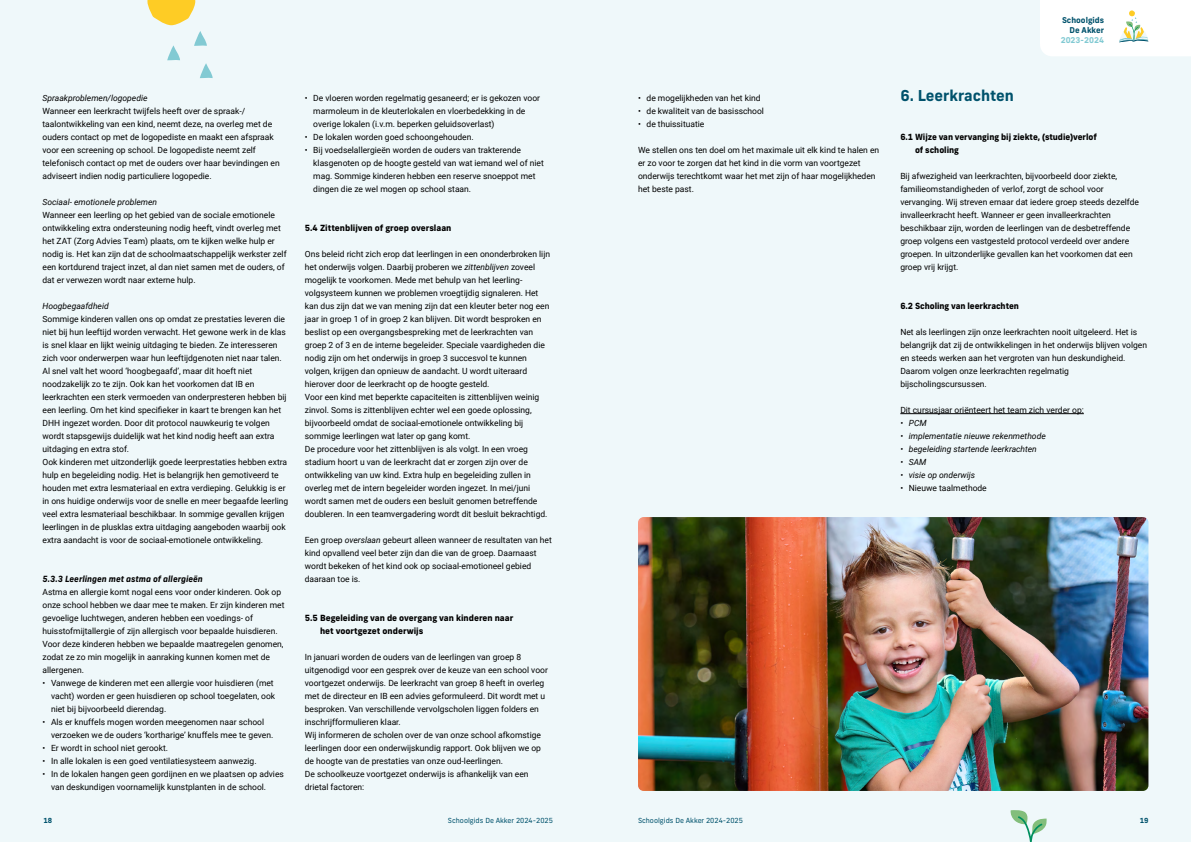
<style>
.page{position:relative;width:1191px;height:842px;background:#eff8fa}
.page>*{position:absolute;margin:0;border:0;box-sizing:border-box;transform-origin:0 0}
.t1{font:700 15px "New Frank";color:#00526c}
.t2{font:8.5px/13px "Roboto";color:#000}
.t3{font:800 8.5px/13px "New Frank";letter-spacing:-.005em;color:#000}
.t4{font:italic 8.5px "Roboto";color:#000}
.t5{font:italic 700 8.5px "New Frank";color:#000}
.t6{font:700 8px/10px "New Frank";color:#00526c;text-align:right}
.t7{font:700 8px "New Frank";color:#82cad3}
.t8{font:7px "New Frank";color:#00526c}
.t9{font:700 7px "New Frank";color:#00526c}
.s1{font-style:italic}
</style>
<div class="page">
<div style="left:1040px;top:0;width:151px;height:56px;background:#fff"></div>
<svg style="left:194px;top:31px;width:13px;height:15px"></svg>
<svg style="left:200px;top:63px;width:13px;height:15px"></svg>
<svg style="left:167px;top:45px;width:13px;height:15px"></svg>
<svg style="left:147px;top:0;width:48px;height:25px"></svg>
<svg style="left:1010px;top:810px;width:36px;height:32px"></svg>
<hr style="left:900px;top:413px;width:183px;height:1px;background:#000">
<img style="left:638px;top:517px;width:510px;height:274px">
<p class="t4" style="left:43px;top:92px;width:106px">Spraakproblemen/logopedie</p>
<p class="t2" style="left:43px;top:104px;width:239px">Wanneer een leerkracht twijfels heeft over de spraak-/ taalontwikkeling van een kind, neemt deze, na overleg met de ouders contact op met de logopediste en maakt een afspraak voor een screening op school. De logopediste neemt zelf telefonisch contact op met de ouders over haar bevindingen en adviseert indien nodig particuliere logopedie.</p>
<p class="t4" style="left:43px;top:196px;width:116px">Sociaal- emotionele problemen</p>
<p class="t2" style="left:43px;top:208px;width:246px">Wanneer een leerling op het gebied van de sociale emotionele ontwikkeling extra ondersteuning nodig heeft, vindt overleg met het ZAT (Zorg Advies Team) plaats, om te kijken welke hulp er nodig is. Het kan zijn dat de schoolmaatschappelijk werkster zelf een kortdurend traject inzet, al dan niet samen met de ouders, of dat er verwezen wordt naar externe hulp.</p>
<p class="t4" style="left:43px;top:300px;width:68px">Hoogbegaafdheid</p>
<p class="t2" style="left:43px;top:312px;width:247px">Sommige kinderen vallen ons op omdat ze prestaties leveren die niet bij hun leeftijd worden verwacht. Het gewone werk in de klas is snel klaar en lijkt weinig uitdaging te bieden. Ze interesseren zich voor onderwerpen waar hun leeftijdgenoten niet naar talen.<br>Al snel valt het woord ‘hoogbegaafd’, maar dit hoeft niet noodzakelijk zo te zijn. Ook kan het voorkomen dat IB en leerkrachten een sterk vermoeden van onderpresteren hebben bij een leerling. Om het kind specifieker in kaart te brengen kan het DHH ingezet worden. Door dit protocol nauwkeurig te volgen wordt stapsgewijs duidelijk wat het kind nodig heeft aan extra uitdaging en extra stof.<br>Ook kinderen met uitzonderlijk goede leerprestaties hebben extra hulp en begeleiding nodig. Het is belangrijk hen gemotiveerd te houden met extra lesmateriaal en extra verdieping. Gelukkig is er in ons huidige onderwijs voor de snelle en meer begaafde leerling veel extra lesmateriaal beschikbaar. In sommige gevallen krijgen leerlingen in de plusklas extra uitdaging aangeboden waarbij ook extra aandacht is voor de sociaal-emotionele ontwikkeling.</p>
<p class="t5" style="left:43px;top:573px;width:162px">5.3.3 Leerlingen met astma of allergieën</p>
<p class="t2" style="left:43px;top:585px;width:243px">Astma en allergie komt nogal eens voor onder kinderen. Ook op onze school hebben we daar mee te maken. Er zijn kinderen met gevoelige luchtwegen, anderen hebben een voedings- of huisstofmijtallergie of zijn allergisch voor bepaalde huisdieren.<br>Voor deze kinderen hebben we bepaalde maatregelen genomen, zodat ze zo min mogelijk in aanraking kunnen komen met de allergenen.</p>
<p class="t2" style="left:51px;top:676px;width:226px;text-indent:-8px">• Vanwege de kinderen met een allergie voor huisdieren (met vacht) worden er geen huisdieren op school toegelaten, ook niet bij bijvoorbeeld dierendag.</p>
<p class="t2" style="left:51px;top:715px;width:224px;text-indent:-8px">• Als er knuffels mogen worden meegenomen naar school verzoeken we de ouders ‘kortharige’ knuffels mee te geven.</p>
<p class="t2" style="left:43px;top:741px;width:127px">• Er wordt in school niet gerookt.</p>
<p class="t2" style="left:43px;top:754px;width:216px">• In alle lokalen is een goed ventilatiesysteem aanwezig.</p>
<p class="t2" style="left:51px;top:767px;width:234px;text-indent:-8px">• In de lokalen hangen geen gordijnen en we plaatsen op advies van deskundigen voornamelijk kunstplanten in de school.</p>
<p class="t2" style="left:313px;top:91px;width:228px;text-indent:-8px">• De vloeren worden regelmatig gesaneerd; er is gekozen voor marmoleum in de kleuterlokalen en vloerbedekking in de overige lokalen (i.v.m. beperken geluidsoverlast)</p>
<p class="t2" style="left:305px;top:130px;width:170px">• De lokalen worden goed schoongehouden.</p>
<p class="t2" style="left:313px;top:143px;width:232px;text-indent:-8px">• Bij voedselallergieën worden de ouders van trakterende klasgenoten op de hoogte gesteld van wat iemand wel of niet mag. Sommige kinderen hebben een reserve snoeppot met dingen die ze wel mogen op school staan.</p>
<p class="t3" style="left:305px;top:221px;width:148px">5.4 Zittenblijven of groep overslaan</p>
<p class="t2" style="left:305px;top:247px;width:247px">Ons beleid richt zich erop dat leerlingen in een ononderbroken lijn het onderwijs volgen. Daarbij proberen we <span class="s1">zittenblijven</span> zoveel mogelijk te voorkomen. Mede met behulp van het leerling&shy;volgsysteem kunnen we problemen vroegtijdig signaleren. Het kan dus zijn dat we van mening zijn dat een kleuter beter nog een jaar in groep 1 of in groep 2 kan blijven. Dit wordt besproken en beslist op een overgangsbespreking met de leerkrachten van groep 2 of 3 en de interne begeleider. Speciale vaardigheden die nodig zijn om het onderwijs in groep 3 succesvol te kunnen volgen, krijgen dan opnieuw de aandacht. U wordt uiteraard hierover door de leerkracht op de hoogte gesteld.<br>Voor een kind met beperkte capaciteiten is zittenblijven weinig zinvol. Soms is zittenblijven echter wel een goede oplossing, bijvoorbeeld omdat de sociaal-emotionele ontwikkeling bij sommige leerlingen wat later op gang komt.<br>De procedure voor het zittenblijven is als volgt. In een vroeg stadium hoort u van de leerkracht dat er zorgen zijn over de ontwikkeling van uw kind. Extra hulp en begeleiding zullen in overleg met de intern begeleider worden ingezet. In mei/juni wordt samen met de ouders een besluit genomen betreffende doubleren. In een teamvergadering wordt dit besluit bekrachtigd.</p>
<p class="t2" style="left:305px;top:533px;width:248px">Een groep <span class="s1">overslaan</span> gebeurt alleen wanneer de resultaten van het kind opvallend veel beter zijn dan die van de groep. Daarnaast wordt bekeken of het kind ook op sociaal-emotioneel gebied daaraan toe is.</p>
<p class="t3" style="left:320px;top:611px;width:195px;text-indent:-15px">5.5 Begeleiding van de overgang van kinderen naar het voortgezet onderwijs</p>
<p class="t2" style="left:305px;top:650px;width:244px">In januari worden de ouders van de leerlingen van groep 8 uitgenodigd voor een gesprek over de keuze van een school voor voortgezet onderwijs. De leerkracht van groep 8 heeft in overleg met de directeur en IB een advies geformuleerd. Dit wordt met u besproken. Van verschillende vervolgscholen liggen folders en inschrijfformulieren klaar.<br>Wij informeren de scholen over de van onze school afkomstige leerlingen door een onderwijskundig rapport. Ook blijven we op de hoogte van de prestaties van onze oud-leerlingen.<br>De schoolkeuze voortgezet onderwijs is afhankelijk van een drietal factoren:</p>
<p class="t2" style="left:638px;top:91px;width:124px">• de mogelijkheden van het kind</p>
<p class="t2" style="left:638px;top:104px;width:127px">• de kwaliteit van de basisschool</p>
<p class="t2" style="left:638px;top:117px;width:68px">• de thuissituatie</p>
<p class="t2" style="left:638px;top:143px;width:243px">We stellen ons ten doel om het maximale uit elk kind te halen en er zo voor te zorgen dat het kind in die vorm van voortgezet onderwijs terechtkomt waar het met zijn of haar mogelijkheden het beste past.</p>
<p class="t6" style="left:1062px;top:15px;width:43px">Schoolgids<br>De Akker</p>
<p class="t7" style="left:1060px;top:34px;width:45px">2023-2024</p>
<h1 class="t1" style="left:900px;top:86px;width:115px">6. Leerkrachten</h1>
<p class="t3" style="left:915px;top:130px;width:183px;text-indent:-15px">6.1 Wijze van vervanging bij ziekte, (studie)verlof of scholing</p>
<p class="t2" style="left:900px;top:169px;width:240px">Bij afwezigheid van leerkrachten, bijvoorbeeld door ziekte, familieomstandigheden of verlof, zorgt de school voor vervanging. Wij streven ernaar dat iedere groep steeds dezelfde invalleerkracht heeft. Wanneer er geen invalleerkrachten beschikbaar zijn, worden de leerlingen van de desbetreffende groep volgens een vastgesteld protocol verdeeld over andere groepen. In uitzonderlijke gevallen kan het voorkomen dat een groep vrij krijgt.</p>
<p class="t3" style="left:900px;top:299px;width:120px">6.2 Scholing van leerkrachten</p>
<p class="t2" style="left:900px;top:325px;width:248px">Net als leerlingen zijn onze leerkrachten nooit uitgeleerd. Het is belangrijk dat zij de ontwikkelingen in het onderwijs blijven volgen en steeds werken aan het vergroten van hun deskundigheid.<br>Daarom volgen onze leerkrachten regelmatig bijscholingscursussen.</p>
<p class="t2" style="left:900px;top:403px;width:185px">Dit cursusjaar oriënteert het team zich verder op:</p>
<p class="t4" style="left:900px;top:417px;width:28px">• PCM</p>
<p class="t4" style="left:900px;top:430px;width:147px">• implementatie nieuwe rekenmethode</p>
<p class="t4" style="left:900px;top:443px;width:138px">• begeleiding startende leerkrachten</p>
<p class="t4" style="left:900px;top:456px;width:28px">• SAM</p>
<p class="t4" style="left:900px;top:469px;width:76px">• visie op onderwijs</p>
<p class="t2" style="left:900px;top:481px;width:88px">• Nieuwe taalmethode</p>
<p class="t9" style="left:43px;top:816px;width:10px">18</p>
<p class="t8" style="left:448px;top:816px;width:106px">Schoolgids De Akker 2024-2025</p>
<p class="t8" style="left:638px;top:816px;width:106px">Schoolgids De Akker 2024-2025</p>
<p class="t9" style="left:1139px;top:816px;width:10px">19</p>
</div>
